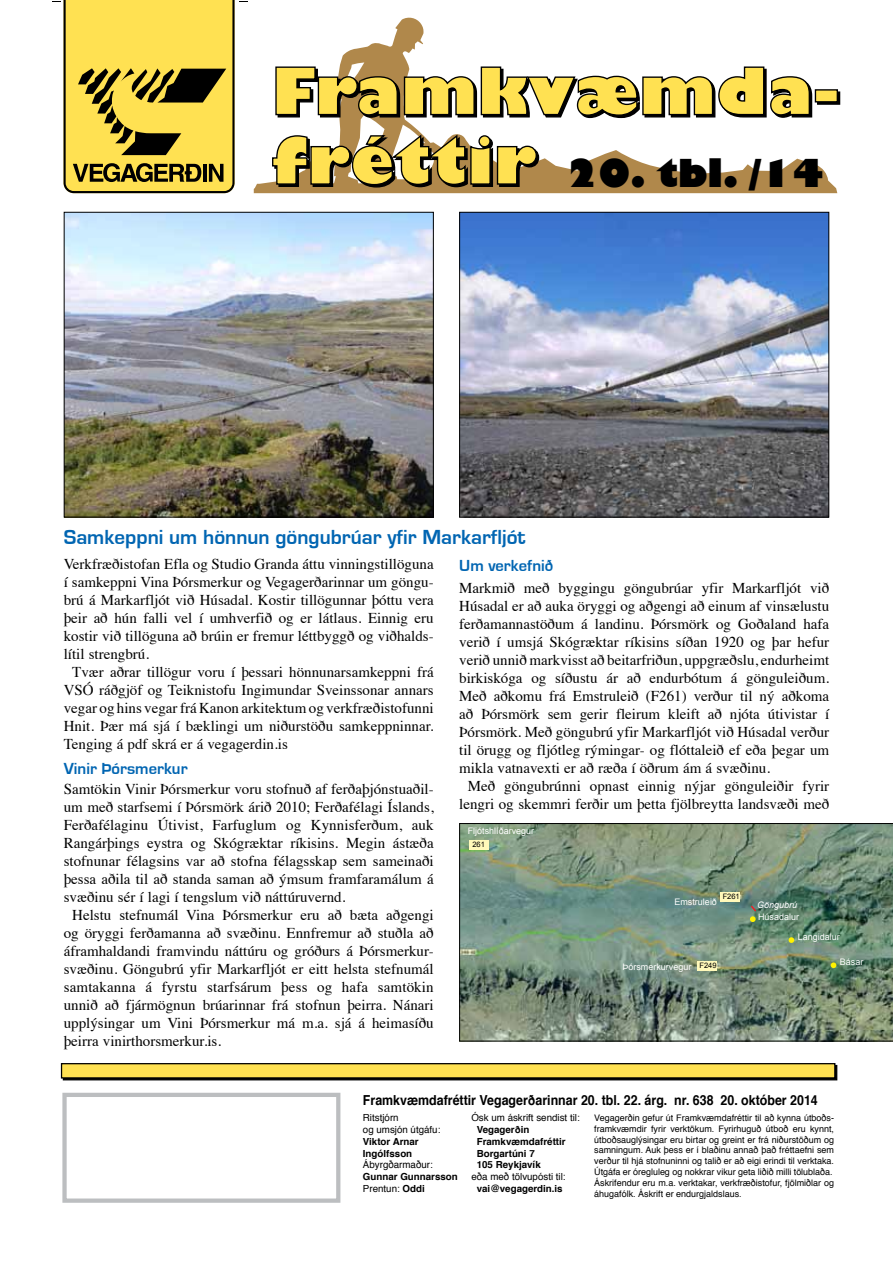
<style>
.page{position:relative;width:893px;height:1263px;background:#fff}
.page>*{position:absolute;margin:0;border:0;box-sizing:border-box;transform-origin:0 0}
.t1{font:800 37.5px "Gill Sans";color:#000}
.t2{font:700 21px "Eurostile";color:#0065b2}
.t3{font:700 16.5px "Eurostile";color:#0065b2}
.t4{font:15px "Times";color:#000}
.t5{font:700 13.8px "Helvetica";color:#000;scale:.9 1}
.t6{font:700 9.75px/11.7px "Helvetica";color:#000}
.t7{font:9.75px/11.7px "Helvetica";color:#000}
.t8{font:9px/10.8px "Helvetica";color:#000}
.t9{font:9px/19.5px "Arial";color:#fff}
.t10{font:italic 9px "Arial";color:#fff}
.t11{font:7.5px "Arial";color:#000}
.s1{font-weight:400}
</style>
<div class="page">
<svg style="left:254px;top:17px;width:583px;height:176px"></svg>
<svg style="left:817px;top:91px;width:23px;height:14px"></svg>
<svg style="left:52px;top:0;width:195px;height:193px;background:#d0bb58"></svg>
<svg style="left:271px;top:133px;width:269px;height:55px"></svg>
<svg style="left:275px;top:66px;width:538px;height:53px"></svg>
<div style="left:815px;top:89px;width:23px;height:14px;background:#ffe152;border:1px solid #000"></div>
<div style="left:62px;top:1093px;width:278px;height:110px;border:4px solid #bcbec0"></div>
<div style="left:63px;top:1065px;width:774px;height:15px;background:#000"></div>
<div style="left:61px;top:1063px;width:774px;height:15px;background:#ffe152;border:1px solid #000"></div>
<img style="left:66px;top:214px;width:366px;height:301px">
<div style="left:64px;top:212px;width:370px;height:305px;border:1px solid #000"></div>
<img style="left:461px;top:214px;width:366px;height:301px">
<div style="left:459px;top:212px;width:370px;height:305px;border:1px solid #000"></div>
<img style="left:459px;top:823px;width:434px;height:218px">
<svg style="left:789px;top:937px;width:5px;height:6px"></svg>
<svg style="left:831px;top:962px;width:5px;height:6px"></svg>
<div style="left:697px;top:961px;width:20px;height:9px;background:#fff9ba"></div>
<div style="left:720px;top:892px;width:20px;height:10px;background:#fff9ba"></div>
<svg style="left:749px;top:904px;width:9px;height:18px"></svg>
<div style="left:469px;top:840px;width:20px;height:9px;background:#fff9ba"></div>
<h1 class="t1" style="left:566px;top:149px;width:259px">20. tbl. /14</h1>
<h2 class="t2" style="left:64px;top:526px;width:463px">Samkeppni um hönnun göngubrúar yfir Markarfljót</h2>
<p class="t4" style="left:64px;top:550px;width:371px">Verkfræðistofan Efla og Studio Granda áttu vinningstillöguna</p>
<p class="t4" style="left:64px;top:568px;width:371px">í samkeppni Vina Þórsmerkur og Vegagerðarinnar um göngu-</p>
<p class="t4" style="left:64px;top:586px;width:371px">brú á Markarfljót við Húsadal. Kostir tillögunnar þóttu vera</p>
<p class="t4" style="left:64px;top:604px;width:371px">þeir að hún falli vel í umhverfið og er látlaus. Einnig eru</p>
<p class="t4" style="left:64px;top:622px;width:371px">kostir við tillöguna að brúin er fremur léttbyggð og viðhalds-</p>
<p class="t4" style="left:64px;top:640px;width:87px">lítil strengbrú.</p>
<p class="t4" style="left:72px;top:658px;width:363px">Tvær aðrar tillögur voru í þessari hönnunarsamkeppni frá</p>
<p class="t4" style="left:64px;top:676px;width:371px">VSÓ ráðgjöf og Teiknistofu Ingimundar Sveinssonar annars</p>
<p class="t4" style="left:64px;top:694px;width:371px">vegar og hins vegar frá Kanon arkitektum og verkfræðistofunni</p>
<p class="t4" style="left:64px;top:712px;width:371px">Hnit. Þær má sjá í bæklingi um niðurstöðu samkeppninnar.</p>
<p class="t4" style="left:64px;top:730px;width:226px">Tenging á pdf skrá er á vegagerdin.is</p>
<p class="t3" style="left:64px;top:759px;width:125px">Vinir Þórsmerkur</p>
<p class="t4" style="left:64px;top:775px;width:371px">Samtökin Vinir Þórsmerkur voru stofnuð af ferðaþjónstuaðil-</p>
<p class="t4" style="left:64px;top:793px;width:371px">um með starfsemi í Þórsmörk árið 2010; Ferðafélagi Íslands,</p>
<p class="t4" style="left:64px;top:811px;width:371px">Ferðafélaginu Útivist, Farfuglum og Kynnisferðum, auk</p>
<p class="t4" style="left:64px;top:829px;width:371px">Rangárþings eystra og Skógræktar ríkisins. Megin ástæða</p>
<p class="t4" style="left:64px;top:847px;width:371px">stofnunar félagsins var að stofna félagsskap sem sameinaði</p>
<p class="t4" style="left:64px;top:865px;width:371px">þessa aðila til að standa saman að ýmsum framfaramálum á</p>
<p class="t4" style="left:64px;top:883px;width:283px">svæðinu sér í lagi í tengslum við náttúruvernd.</p>
<p class="t4" style="left:72px;top:901px;width:363px">Helstu stefnumál Vina Þórsmerkur eru að bæta aðgengi</p>
<p class="t4" style="left:64px;top:919px;width:371px">og öryggi ferðamanna að svæðinu. Ennfremur að stuðla að</p>
<p class="t4" style="left:64px;top:937px;width:371px">áframhaldandi framvindu náttúru og gróðurs á Þórsmerkur-</p>
<p class="t4" style="left:64px;top:955px;width:371px">svæðinu. Göngubrú yfir Markarfljót er eitt helsta stefnumál</p>
<p class="t4" style="left:64px;top:973px;width:371px">samtakanna á fyrstu starfsárum þess og hafa samtökin</p>
<p class="t4" style="left:64px;top:991px;width:371px">unnið að fjármögnun brúarinnar frá stofnun þeirra. Nánari</p>
<p class="t4" style="left:64px;top:1009px;width:371px">upplýsingar um Vini Þórsmerkur má m.a. sjá á heimasíðu</p>
<p class="t4" style="left:64px;top:1027px;width:159px">þeirra vinirthorsmerkur.is.</p>
<p class="t3" style="left:459px;top:556px;width:96px">Um verkefnið</p>
<p class="t4" style="left:459px;top:574px;width:371px">Markmið með byggingu göngubrúar yfir Markarfljót við</p>
<p class="t4" style="left:459px;top:592px;width:371px">Húsadal er að auka öryggi og aðgengi að einum af vinsælustu</p>
<p class="t4" style="left:459px;top:610px;width:371px">ferðamannastöðum á landinu. Þórsmörk og Goðaland hafa</p>
<p class="t4" style="left:459px;top:628px;width:371px">verið í umsjá Skógræktar ríkisins síðan 1920 og þar hefur</p>
<p class="t4" style="left:459px;top:646px;width:371px">verið unnið markvisst að beitarfriðun, uppgræðslu, endurheimt</p>
<p class="t4" style="left:459px;top:664px;width:371px">birkiskóga og síðustu ár að endurbótum á gönguleiðum.</p>
<p class="t4" style="left:459px;top:682px;width:371px">Með aðkomu frá Emstruleið (F261) verður til ný aðkoma</p>
<p class="t4" style="left:459px;top:700px;width:371px">að Þórsmörk sem gerir fleirum kleift að njóta útivistar í</p>
<p class="t4" style="left:459px;top:718px;width:371px">Þórsmörk. Með göngubrú yfir Markarfljót við Húsadal verður</p>
<p class="t4" style="left:459px;top:736px;width:371px">til örugg og fljótleg rýmingar- og flóttaleið ef eða þegar um</p>
<p class="t4" style="left:459px;top:754px;width:312px">mikla vatnavexti er að ræða í öðrum ám á svæðinu.</p>
<p class="t4" style="left:468px;top:772px;width:363px">Með göngubrúnni opnast einnig nýjar gönguleiðir fyrir</p>
<p class="t4" style="left:459px;top:790px;width:371px">lengri og skemmri ferðir um þetta fjölbreytta landsvæði með</p>
<p class="t9" style="left:468px;top:821px;width:68px">Fljótshlíðarvegur</p>
<p class="t11" style="left:472px;top:839px;width:14px">261</p>
<p class="t11" style="left:723px;top:891px;width:19px">F261</p>
<p class="t9" style="left:674px;top:892px;width:44px">Emstruleið</p>
<p class="t10" style="left:757px;top:898px;width:42px">Göngubrú</p>
<p class="t9" style="left:798px;top:907px;width:44px;text-indent:-40px">Húsadalur<br>Langidalur</p>
<p class="t9" style="left:622px;top:957px;width:71px">Þórsmerkurvegur</p>
<p class="t11" style="left:699px;top:960px;width:19px">F249</p>
<p class="t9" style="left:840px;top:952px;width:25px">Básar</p>
<p class="t5" style="left:363px;top:1089px;width:507px">Framkvæmdafréttir Vegagerðarinnar 20. tbl. 22. árg. nr. 638 20. október 2014</p>
<p class="t7" style="left:363px;top:1112px;width:79px">Ritstjórn<br>og umsjón útgáfu:</p>
<p class="t6" style="left:363px;top:1136px;width:57px">Viktor Arnar<br>Ingólfsson</p>
<p class="t7" style="left:363px;top:1159px;width:71px">Ábyrgðarmaður:</p>
<p class="t6" style="left:363px;top:1171px;width:96px">Gunnar Gunnarsson<br><span class="s1">Prentun:</span> Oddi</p>
<p class="t7" style="left:471px;top:1112px;width:110px">Ósk um áskrift sendist til:</p>
<p class="t6" style="left:477px;top:1124px;width:90px">Vegagerðin<br>Framkvæmdafréttir<br>Borgartúni 7<br>105 Reykjavík</p>
<p class="t7" style="left:471px;top:1171px;width:96px">eða með tölvupósti til:</p>
<p class="t6" style="left:477px;top:1182px;width:87px">vai@vegagerdin.is</p>
<p class="t8" style="left:594px;top:1112px;width:241px">Vegagerðin gefur út Framkvæmdafréttir til að kynna útboðs&shy;framkvæmdir fyrir verktökum. Fyrirhuguð útboð eru kynnt, útboðsauglýsingar eru birtar og greint er frá niðurstöðum og samningum. Auk þess er í blaðinu annað það fréttaefni sem verður til hjá stofnuninni og talið er að eigi erindi til verktaka.<br>Útgáfa er óregluleg og nokkrar vikur geta liðið milli tölublaða.<br>Áskrifendur eru m.a. verktakar, verkfræðistofur, fjölmiðlar og áhugafólk. Áskrift er endurgjaldslaus.</p>
</div>
